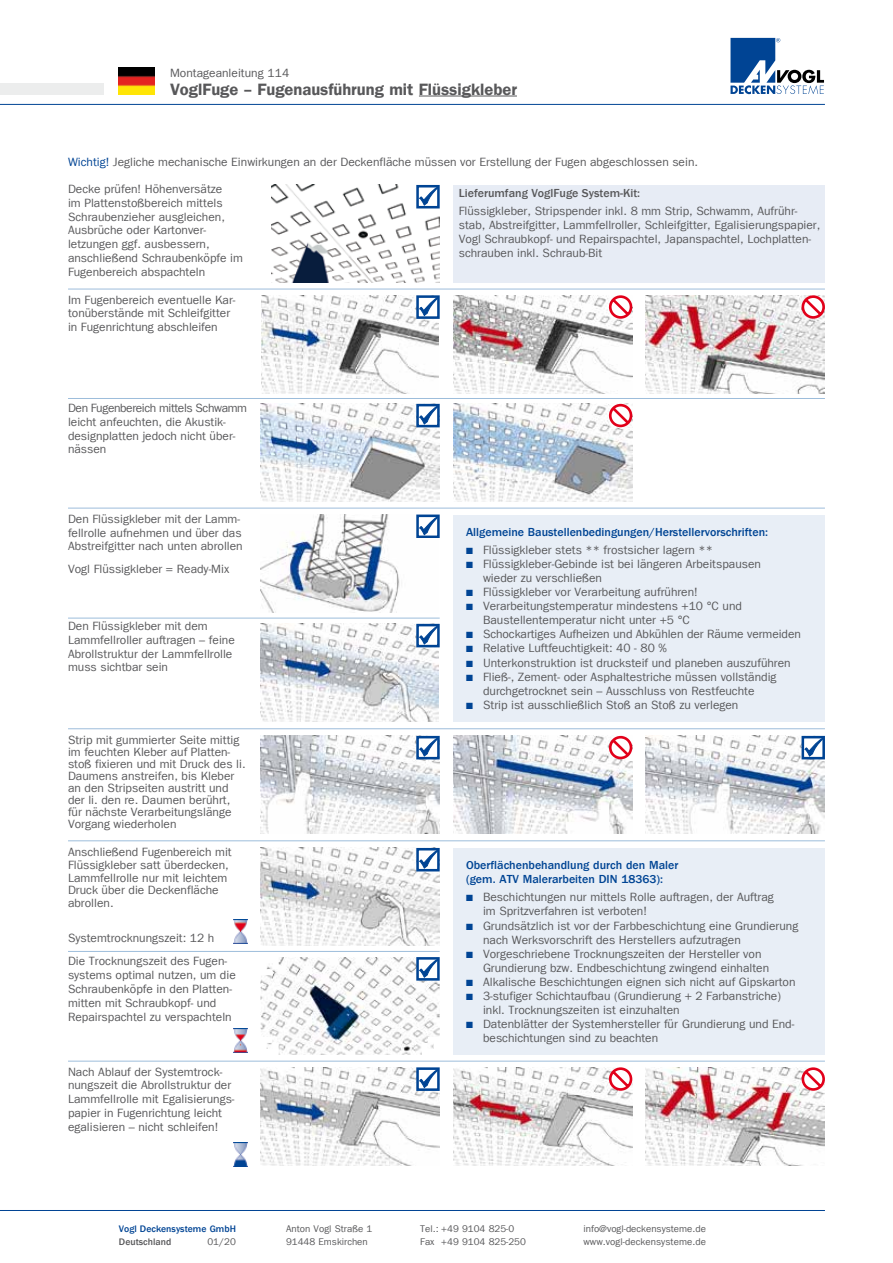
<style>
.page{position:relative;width:893px;height:1263px;background:#fff}
.page>*{position:absolute;margin:0;border:0;box-sizing:border-box;transform-origin:0 0}
.t1{font:16.5px "Franklin Gothic LT Com Dm";color:#58585a}
.t2{font:12px/13.8px "Franklin Gothic LT Com";color:#58585a}
.t3{font:500 12px/14.1px "Franklin Gothic LT Com";color:#004494}
.t4{font:500 12px "Franklin Gothic LT Com";color:#58585a}
.t5{font:9.75px/13.5px "Franklin Gothic LT Com";color:#58585a}
.t6{font:500 9.75px "Franklin Gothic LT Com";color:#004494}
.t7{font:500 9.75px "Franklin Gothic LT Com";color:#58585a}
.s1{color:#004494}
</style>
<div class="page">
<svg style="left:730px;top:38px;width:94px;height:56px"></svg>
<hr style="left:419px;top:96px;width:98px;height:1px;background:#58585a">
<div style="left:0;top:84px;width:104px;height:11px;background:#eceded"></div>
<img style="left:118px;top:68px;width:36px;height:27px">
<hr style="left:0;top:1210px;width:825px;height:1px;background:#004494">
<hr style="left:0;top:104px;width:825px;height:1px;background:#004494">
<img style="left:272px;top:185px;width:168px;height:98px">
<div style="left:416px;top:185px;width:24px;height:23px;border:3px solid #004494"></div>
<svg style="left:419px;top:187px;width:19px;height:18px"></svg>
<img style="left:646px;top:295px;width:179px;height:98px">
<div style="left:453px;top:185px;width:372px;height:98px;background:#e7ecf5"></div>
<svg style="left:801px;top:295px;width:24px;height:24px"></svg>
<img style="left:261px;top:295px;width:178px;height:98px">
<img style="left:453px;top:295px;width:179px;height:98px">
<svg style="left:609px;top:295px;width:23px;height:24px"></svg>
<img style="left:261px;top:404px;width:179px;height:98px">
<img style="left:453px;top:404px;width:179px;height:98px">
<div style="left:416px;top:295px;width:24px;height:24px;border:3px solid #004494"></div>
<svg style="left:419px;top:297px;width:19px;height:19px"></svg>
<svg style="left:609px;top:404px;width:23px;height:23px"></svg>
<div style="left:416px;top:404px;width:24px;height:23px;border:3px solid #004494"></div>
<svg style="left:419px;top:406px;width:19px;height:18px"></svg>
<img style="left:261px;top:736px;width:179px;height:98px">
<img style="left:646px;top:736px;width:179px;height:98px">
<img style="left:453px;top:736px;width:179px;height:98px">
<div style="left:801px;top:736px;width:24px;height:23px;border:3px solid #004494"></div>
<svg style="left:805px;top:738px;width:18px;height:18px"></svg>
<div style="left:416px;top:736px;width:24px;height:23px;border:3px solid #004494"></div>
<svg style="left:419px;top:738px;width:19px;height:18px"></svg>
<img style="left:234px;top:1142px;width:13px;height:24px">
<img style="left:261px;top:1067px;width:179px;height:98px">
<img style="left:453px;top:1067px;width:179px;height:98px">
<img style="left:646px;top:1067px;width:179px;height:98px">
<svg style="left:609px;top:1067px;width:23px;height:24px"></svg>
<svg style="left:801px;top:1067px;width:24px;height:24px"></svg>
<div style="left:416px;top:1067px;width:24px;height:24px;border:3px solid #004494"></div>
<svg style="left:419px;top:1069px;width:19px;height:19px"></svg>
<hr style="left:68px;top:289px;width:757px;height:1px;background:#9dbddb">
<hr style="left:68px;top:398px;width:757px;height:1px;background:#9dbddb">
<hr style="left:68px;top:508px;width:757px;height:1px;background:#9dbddb">
<hr style="left:68px;top:840px;width:757px;height:1px;background:#9dbddb">
<hr style="left:68px;top:728px;width:757px;height:1px;background:#9dbddb">
<hr style="left:68px;top:1061px;width:757px;height:1px;background:#9dbddb">
<img style="left:261px;top:514px;width:139px;height:98px">
<img style="left:261px;top:624px;width:178px;height:98px">
<div style="left:416px;top:624px;width:24px;height:23px;border:3px solid #004494"></div>
<svg style="left:419px;top:626px;width:19px;height:18px"></svg>
<div style="left:416px;top:514px;width:24px;height:24px;border:3px solid #004494"></div>
<svg style="left:419px;top:516px;width:19px;height:19px"></svg>
<div style="left:453px;top:514px;width:372px;height:207px;background:#e8eef6"></div>
<img style="left:261px;top:848px;width:179px;height:98px">
<img style="left:261px;top:957px;width:179px;height:98px">
<img style="left:233px;top:1029px;width:14px;height:24px">
<img style="left:233px;top:919px;width:14px;height:24px">
<div style="left:416px;top:848px;width:24px;height:23px;border:3px solid #004494"></div>
<svg style="left:419px;top:850px;width:19px;height:18px"></svg>
<div style="left:416px;top:957px;width:24px;height:23px;border:3px solid #004494"></div>
<svg style="left:419px;top:959px;width:19px;height:18px"></svg>
<div style="left:453px;top:848px;width:372px;height:207px;background:#e8eef6"></div>
<hr style="left:68px;top:618px;width:372px;height:1px;background:#9dbddb">
<hr style="left:68px;top:951px;width:372px;height:1px;background:#9dbddb">
<svg style="left:609px;top:736px;width:23px;height:23px"></svg>
<p class="t2" style="left:170px;top:66px;width:121px">Montageanleitung 114</p>
<h1 class="t1" style="left:170px;top:79px;width:348px">VoglFuge – Fugenausführung mit Flüssigkleber</h1>
<p class="t2" style="left:68px;top:155px;width:632px"><span class="s1">Wichtig!</span> Jegliche mechanische Einwirkungen an der Deckenfläche müssen vor Erstellung der Fugen abgeschlossen sein.</p>
<p class="t2" style="left:68px;top:182px;width:176px">Decke prüfen! Höhenversätze<br>im Plattenstoßbereich mittels<br>Schraubenzieher ausgleichen,<br>Ausbrüche oder Kartonver&shy;letzungen ggf. ausbessern, anschließend Schraubenköpfe im<br>Fugenbereich abspachteln</p>
<p class="t2" style="left:68px;top:293px;width:169px">Im Fugenbereich eventuelle Kar&shy;tonüberstände mit Schleifgitter in Fugenrichtung abschleifen</p>
<p class="t2" style="left:68px;top:401px;width:181px">Den Fugenbereich mittels Schwamm leicht anfeuchten, die Akustik&shy;designplatten jedoch nicht über&shy;nässen</p>
<p class="t2" style="left:68px;top:512px;width:176px">Den Flüssigkleber mit der Lamm&shy;fellrolle aufnehmen und über das<br>Abstreifgitter nach unten abrollen</p>
<p class="t2" style="left:68px;top:562px;width:163px">Vogl Flüssigkleber = Ready-Mix</p>
<p class="t2" style="left:68px;top:619px;width:168px">Den Flüssigkleber mit dem<br>Lammfellroller auftragen – feine<br>Abrollstruktur der Lammfellrolle muss sichtbar sein</p>
<p class="t2" style="left:68px;top:734px;width:179px;line-height:12px">Strip mit gummierter Seite mittig im feuchten Kleber auf Platten&shy;stoß fixieren und mit Druck des li.<br>Daumens anstreifen, bis Kleber an den Stripseiten austritt und der li. den re. Daumen berührt, für nächste Verarbeitungslänge<br>Vorgang wiederholen</p>
<p class="t2" style="left:68px;top:846px;width:165px;line-height:12.8px">Anschließend Fugenbereich mit<br>Flüssigkleber satt überdecken,<br>Lammfellrolle nur mit leichtem<br>Druck über die Deckenfläche abrollen.</p>
<p class="t2" style="left:68px;top:931px;width:148px">Systemtrocknungszeit: 12 h</p>
<p class="t2" style="left:68px;top:954px;width:169px">Die Trocknungszeit des Fugen&shy;systems optimal nutzen, um die<br>Schraubenköpfe in den Platten&shy;mitten mit Schraubkopf- und<br>Repairspachtel zu verspachteln</p>
<p class="t2" style="left:68px;top:1065px;width:168px">Nach Ablauf der Systemtrock&shy;nungszeit die Abrollstruktur der<br>Lammfellrolle mit Egalisierungs&shy;papier in Fugenrichtung leicht egalisieren – nicht schleifen!</p>
<p class="t6" style="left:119px;top:1223px;width:118px">Vogl Deckensysteme GmbH</p>
<p class="t7" style="left:119px;top:1237px;width:54px">Deutschland</p>
<p class="t5" style="left:207px;top:1235px;width:30px">01/20</p>
<p class="t4" style="left:459px;top:187px;width:183px">Lieferumfang VoglFuge System-Kit:</p>
<p class="t2" style="left:459px;top:204px;width:363px">Flüssigkleber, Stripspender inkl. 8 mm Strip, Schwamm, Aufrühr&shy;stab, Abstreifgitter, Lammfellroller, Schleifgitter, Egalisierungspapier, Vogl Schraubkopf- und Repairspachtel, Japanspachtel, Lochplatten&shy;schrauben inkl. Schraub-Bit</p>
<p class="t3" style="left:466px;top:525px;width:304px">Allgemeine Baustellenbedingungen/Herstellervorschriften:</p>
<p class="t2" style="left:466px;top:543px;width:248px"><span class="s1">■</span> Flüssigkleber stets ** frostsicher lagern **</p>
<p class="t2" style="left:483px;top:557px;width:279px;text-indent:-17px"><span class="s1">■</span> Flüssigkleber-Gebinde ist bei längeren Arbeitspausen wieder zu verschließen</p>
<p class="t2" style="left:466px;top:585px;width:233px"><span class="s1">■</span> Flüssigkleber vor Verarbeitung aufrühren!</p>
<p class="t2" style="left:483px;top:599px;width:260px;text-indent:-17px"><span class="s1">■</span> Verarbeitungstemperatur mindestens +10 °C und<br>Baustellentemperatur nicht unter +5 °C</p>
<p class="t2" style="left:466px;top:627px;width:336px"><span class="s1">■</span> Schockartiges Aufheizen und Abkühlen der Räume vermeiden</p>
<p class="t2" style="left:466px;top:641px;width:202px"><span class="s1">■</span> Relative Luftfeuchtigkeit: 40 - 80 %</p>
<p class="t2" style="left:466px;top:656px;width:326px"><span class="s1">■</span> Unterkonstruktion ist drucksteif und planeben auszuführen</p>
<p class="t2" style="left:466px;top:669px;width:312px;text-align:center"><span class="s1">■</span> Fließ-, Zement- oder Asphaltestriche müssen vollständig durchgetrocknet sein – Ausschluss von Restfeuchte</p>
<p class="t2" style="left:466px;top:698px;width:274px"><span class="s1">■</span> Strip ist ausschließlich Stoß an Stoß zu verlegen</p>
<p class="t3" style="left:466px;top:858px;width:214px">Oberflächenbehandlung durch den Maler (gem. ATV Malerarbeiten DIN 18363):</p>
<p class="t2" style="left:483px;top:890px;width:292px;text-indent:-17px"><span class="s1">■</span> Beschichtungen nur mittels Rolle auftragen, der Auftrag im Spritzverfahren ist verboten!</p>
<p class="t2" style="left:483px;top:918px;width:317px;text-indent:-17px"><span class="s1">■</span> Grundsätzlich ist vor der Farbbeschichtung eine Grundierung nach Werksvorschrift des Herstellers aufzutragen</p>
<p class="t2" style="left:483px;top:947px;width:288px;text-indent:-17px"><span class="s1">■</span> Vorgeschriebene Trocknungszeiten der Hersteller von<br>Grundierung bzw. Endbeschichtung zwingend einhalten</p>
<p class="t2" style="left:466px;top:975px;width:331px"><span class="s1">■</span> Alkalische Beschichtungen eignen sich nicht auf Gipskarton</p>
<p class="t2" style="left:483px;top:989px;width:299px;text-indent:-17px"><span class="s1">■</span> 3-stufiger Schichtaufbau (Grundierung + 2 Farbanstriche) inkl. Trocknungszeiten ist einzuhalten</p>
<p class="t2" style="left:483px;top:1017px;width:313px;text-indent:-17px"><span class="s1">■</span> Datenblätter der Systemhersteller für Grundierung und End&shy;beschichtungen sind zu beachten</p>
<p class="t5" style="left:286px;top:1222px;width:88px">Anton Vogl Straße 1<br>91448 Emskirchen</p>
<p class="t5" style="left:420px;top:1222px;width:107px">Tel.: +49 9104 825-0<br>Fax +49 9104 825-250</p>
<p class="t5" style="left:583px;top:1222px;width:124px">info@vogl-deckensysteme.de www.vogl-deckensysteme.de</p>
</div>
